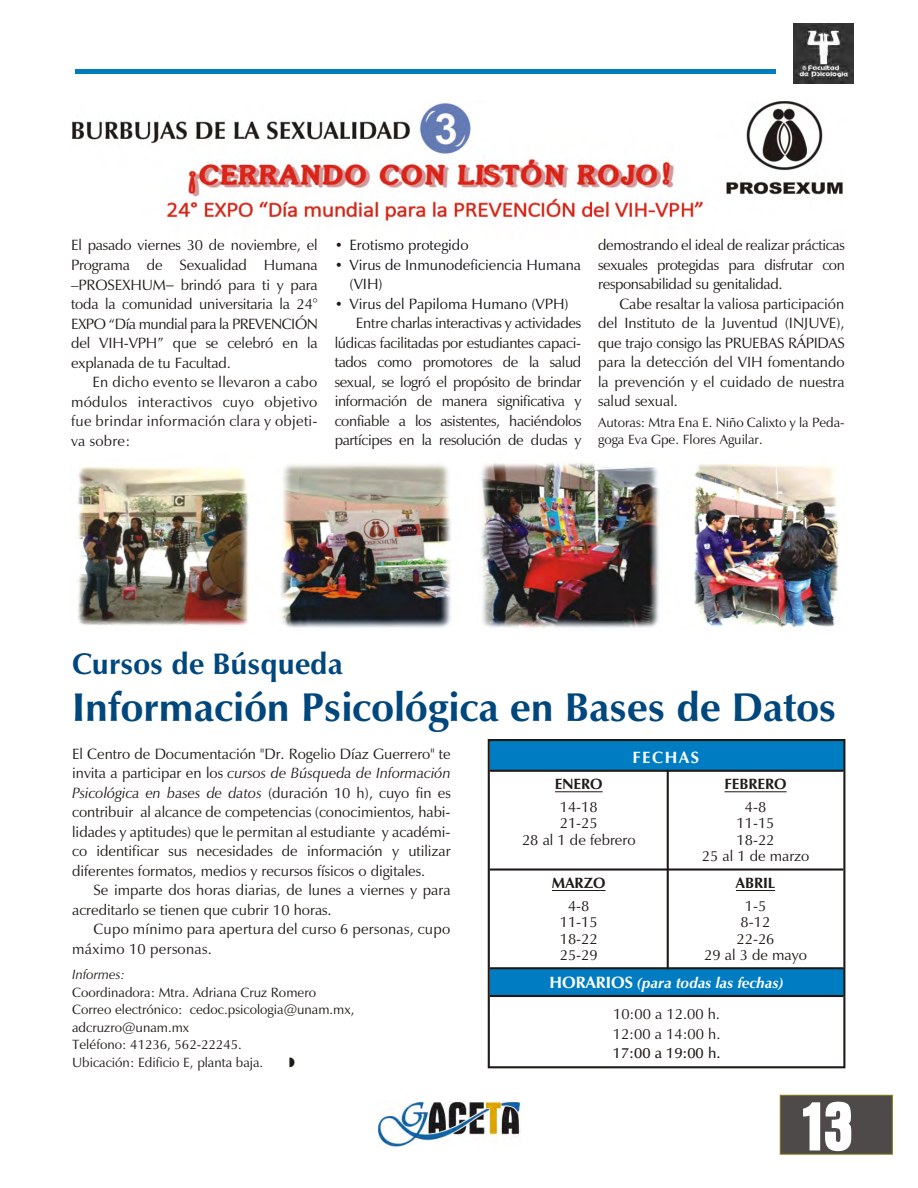
<style>
.page{position:relative;width:918px;height:1188px;background:#fff}
.page>*{position:absolute;margin:0;border:0;box-sizing:border-box;transform-origin:0 0}
.t1{font:72px "Aurora Bd Cn BT";color:#fff}
.t2{font:700 40.5px "Zapf Humnst BT";color:#00477d}
.t3{font:700 30px "Zapf Humnst BT";color:#00477d}
.t4{font:700 16.5px "Zapf Humnst BT";letter-spacing:.1em;color:#fff}
.t5{font:15px/19.5px "Zapf Humnst BT";letter-spacing:-.005em;color:#1f1a17;text-align:justify}
.t6{font:15px/19.5px "Zapf Humnst BT";color:#121417}
.t7{font:15px/19.5px "Zapf Humnst BT";letter-spacing:.02em;color:#1f1a17}
.t8{font:italic 700 15px/31.2px "Zapf Humnst BT";color:#fff;text-align:center}
.t9{font:700 15px "Zapf Humnst BT";color:#1f1a17}
.t10{font:15px "Zapf Humnst Dm BT";color:#1f1a17}
.t11{font:13.5px/17.5px "Zapf Humnst BT";color:#1f1a17}
.t12{font:italic 13.5px "Zapf Humnst BT";letter-spacing:.005em;color:#1f1a17}
.s1{font-size:14.1px;color:#1f1a17}
.s2{font-style:italic}
.s3{font-style:normal;font-size:16.5px}
.s4{font-weight:400;font-style:normal;color:#1f1a17}
</style>
<div class="page">
<img style="left:378px;top:1102px;width:142px;height:46px">
<div style="left:780px;top:1095px;width:112px;height:59px;background:#4f4a4a;border:1px solid #85780d"></div>
<img style="left:794px;top:24px;width:60px;height:60px">
<hr style="left:75px;top:70px;width:701px;height:4px;background:#007dbd">
<img style="left:72px;top:101px;width:771px;height:527px">
<div style="left:490px;top:741px;width:353px;height:30px;background:#007dc2"></div>
<hr style="left:555px;top:791px;width:48px;height:1px;background:#1f1a17">
<hr style="left:725px;top:791px;width:62px;height:1px;background:#1f1a17">
<hr style="left:552px;top:890px;width:54px;height:1px;background:#1f1a17">
<hr style="left:736px;top:890px;width:39px;height:1px;background:#1f1a17">
<div style="left:490px;top:968px;width:353px;height:28px;background:#007dc2"></div>
<div style="left:488px;top:739px;width:357px;height:329px;border:2px solid #1f1a17"></div>
<hr style="left:490px;top:770px;width:353px;height:2px;background:#1f1a17">
<hr style="left:490px;top:868px;width:353px;height:3px;background:#1f1a17">
<hr style="left:490px;top:967px;width:353px;height:2px;background:#1f1a17">
<hr style="left:490px;top:995px;width:353px;height:2px;background:#1f1a17">
<hr style="left:667px;top:770px;width:2px;height:199px;background:#1f1a17">
<p class="t5" style="left:71px;top:236px;width:248px">El pasa do vier nes 30 de noviem bre, el Progra ma de Sexua li dad Huma na –PROSEXHUM brin dó para ti y para toda la comu ni dad univer si ta ria la 24° EXPO “Día mundial para la PREVENCIÓN del VIH-VPH” que se cele bró en la expla na da de tu Facul tad.</p>
<p class="t5" style="left:71px;top:374px;width:248px;text-indent:21px">En dicho even to se lleva ron a cabo módu los inte rac ti vos cuyo obje ti vo fue brin dar infor ma ción clara y obje ti - va sobre:</p>
<p class="t6" style="left:335px;top:237px;width:135px"><span class="s1">•</span> Ero tis mo pro te gi do</p>
<p class="t6" style="left:350px;top:256px;width:233px;text-indent:-15px"><span class="s1">•</span> Vi rus de Inmu no de fi cien cia Hu ma na (VIH)</p>
<p class="t6" style="left:335px;top:295px;width:236px"><span class="s1">•</span> Vi rus del Pa pi lo ma Hu ma no (VPH)</p>
<p class="t5" style="left:356px;top:315px;width:227px">Entre charlas inte rac ti vas y acti vi da des</p>
<p class="t5" style="left:335px;top:334px;width:248px">lúdi cas faci li ta das por estu dian tes capa ci -</p>
<p class="t5" style="left:335px;top:354px;width:248px">ta dos como promo to res de la salud</p>
<p class="t5" style="left:335px;top:373px;width:248px">sexual, se logró el propó si to de brin dar</p>
<p class="t5" style="left:335px;top:393px;width:248px">infor ma ción de mane ra signi fi ca ti va y</p>
<p class="t5" style="left:335px;top:412px;width:248px">confia ble a los asis ten tes, hacién do los</p>
<p class="t5" style="left:335px;top:432px;width:248px">partí ci pes en la reso lu ción de dudas y</p>
<p class="t5" style="left:598px;top:237px;width:248px">demos tran do el ideal de reali zar prác ti cas sexua les prote gi das para disfru tar con respon sa bi li dad su geni ta li dad.</p>
<p class="t5" style="left:598px;top:295px;width:248px;text-indent:21px">Cabe resal tar la valio sa parti ci pa ción del Insti tu to de la Juven tud (INJUVE), que trajo consi go las PRUEBAS RÁPIDAS para la detec ción del VIH fomen tan do la preven ción y el cuida do de nues tra salud sexual.</p>
<p class="t11" style="left:598px;top:414px;width:248px">Auto ras: Mtra Ena E. Niño Calix to y la Peda - go ga Eva Gpe. Flores Agui lar.</p>
<h3 class="t3" style="left:72px;top:651px;width:272px">Cur sos de Bús que da</h3>
<h2 class="t2" style="left:72px;top:690px;width:766px">Infor ma ción Psi co ló gi ca en Ba ses de Da tos</h2>
<p class="t5" style="left:72px;top:745px;width:380px">El Centro de Docu men ta ción "Dr. Roge lio Díaz Guerre ro" te invi ta a parti ci par en los <span class="s2">cursos de Búsque da de Infor ma ción Psico ló gi ca en bases de datos</span> (dura ción 10 h), cuyo fin es contri buir al alcan ce de compe ten cias (cono ci mien tos, habi - li da des y apti tu des) que le permi tan al estu dian te y acadé mi - co iden ti fi car sus nece si da des de infor ma ción y utili zar dife ren tes forma tos, medios y recur sos físi cos o digi ta les.</p>
<p class="t5" style="left:72px;top:881px;width:380px;text-indent:21px">Se im par te dos ho ras dia rias, de lu nes a vier nes y pa ra acre di tar lo se tie nen que cu brir 10 ho ras.</p>
<p class="t7" style="left:72px;top:920px;width:380px;text-indent:21px">Cu po mí ni mo pa ra aper tu ra del cur so 6 per so nas, cu po má xi mo 10 per so nas.</p>
<p class="t12" style="left:72px;top:969px;width:54px">Infor mes:</p>
<p class="t11" style="left:72px;top:984px;width:284px">Coor di na do ra: Mtra. Adria na Cruz Ro me ro<br>Co rreo elec tró ni co: ce doc.psi co lo gia@unam.mx, ad cruz ro@unam.mx<br>Te lé fo no: 41236, 562-22245.<br>Ubi ca ción: Edi fi cio E, plan ta ba ja.</p>
<p class="t4" style="left:632px;top:750px;width:68px">FECHAS</p>
<p class="t9" style="left:555px;top:778px;width:49px">ENERO</p>
<p class="t5" style="left:522px;top:800px;width:115px;line-height:16.5px;text-align:center">14-18<br>21-25<br>28 al 1 de febrero</p>
<p class="t9" style="left:725px;top:778px;width:63px">FEBRERO</p>
<p class="t5" style="left:702px;top:800px;width:109px;line-height:16.5px;text-align:center">4-8<br>11-15<br>18-22<br>25 al 1 de marzo</p>
<p class="t9" style="left:736px;top:877px;width:41px">ABRIL</p>
<p class="t5" style="left:704px;top:898px;width:104px;line-height:16.5px;text-align:center">1-5<br>8-12<br>22-26<br>29 al 3 de mayo</p>
<p class="t8" style="left:550px;top:968px;width:236px"><span class="s3">HORARIOS</span> (pa ra to das las fe chas)<br><span class="s4">10:00 a 12.00 h.</span></p>
<p class="t5" style="left:613px;top:1025px;width:109px">12:00 a 14:00 h.</p>
<p class="t10" style="left:613px;top:1047px;width:109px">17:00 a 19:00 h.</p>
<p class="t9" style="left:552px;top:877px;width:55px">MARZO</p>
<p class="t5" style="left:560px;top:898px;width:40px;line-height:16.5px;text-align:center">4-8<br>11-15<br>18-22<br>25-29</p>
<h1 class="t1" style="left:803px;top:1096px;width:52px">13</h1>
</div>
